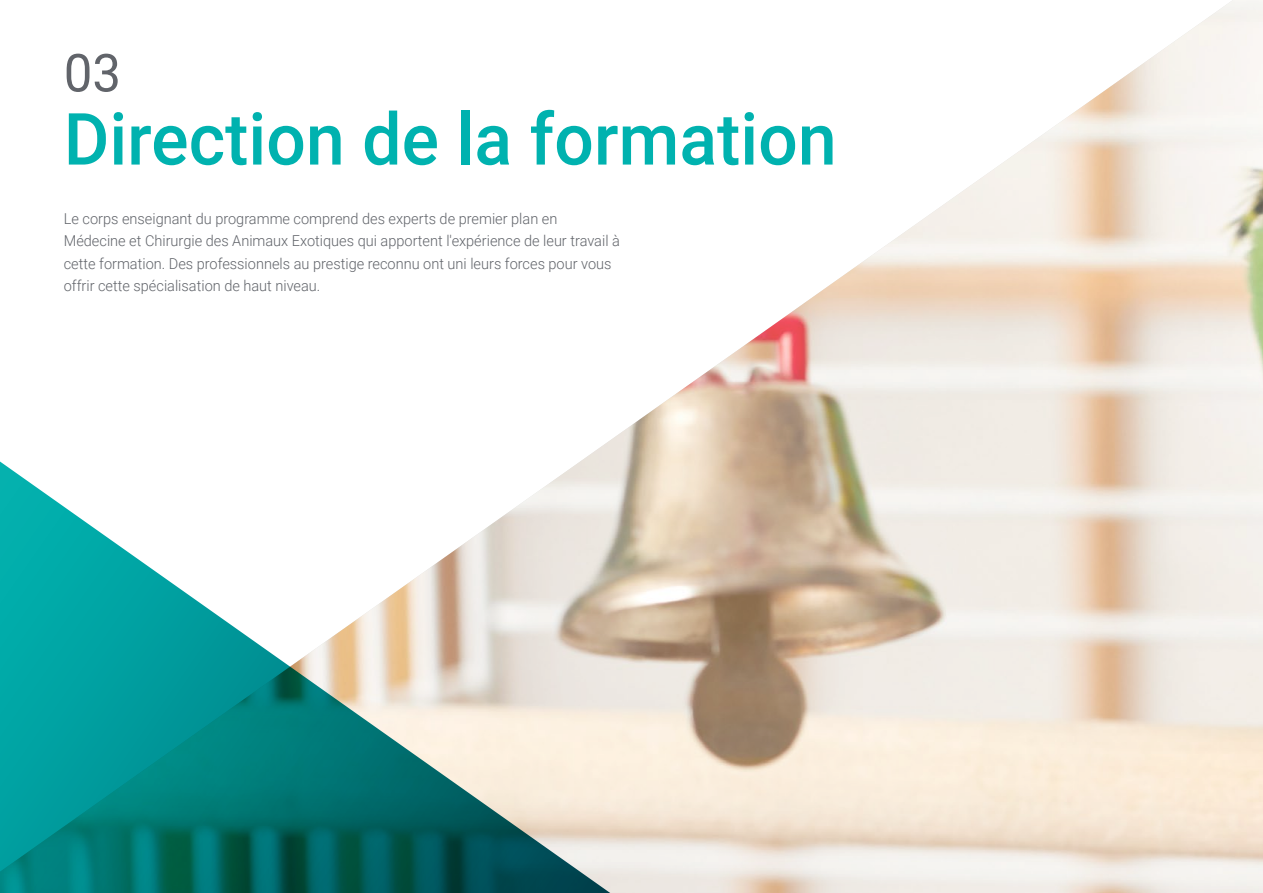
<style>
.page{position:relative;width:1263px;height:893px;background:#fff}
.page>*{position:absolute;margin:0;border:0;box-sizing:border-box;transform-origin:0 0}
.t1{font:500 72px "Roboto";color:#00b2af}
.t2{font:52.5px "Roboto";color:#61646a}
.t3{font:300 15px/22.5px "Roboto";color:#61646a}
</style>
<div class="page">
<img style="left:602px;top:0;width:661px;height:893px">
<svg style="left:0;top:446px;width:640px;height:447px"></svg>
<h2 class="t2" style="left:64px;top:36px;width:59px">03</h2>
<h1 class="t1" style="left:64px;top:89px;width:774px">Direction de la formation</h1>
<p class="t3" style="left:64px;top:207px;width:558px">Le corps enseignant du programme comprend des experts de premier plan en Médecine et Chirurgie des Animaux Exotiques qui apportent l'expérience de leur travail à cette formation. Des professionnels au prestige reconnu ont uni leurs forces pour vous offrir cette spécialisation de haut niveau.</p>
</div>
